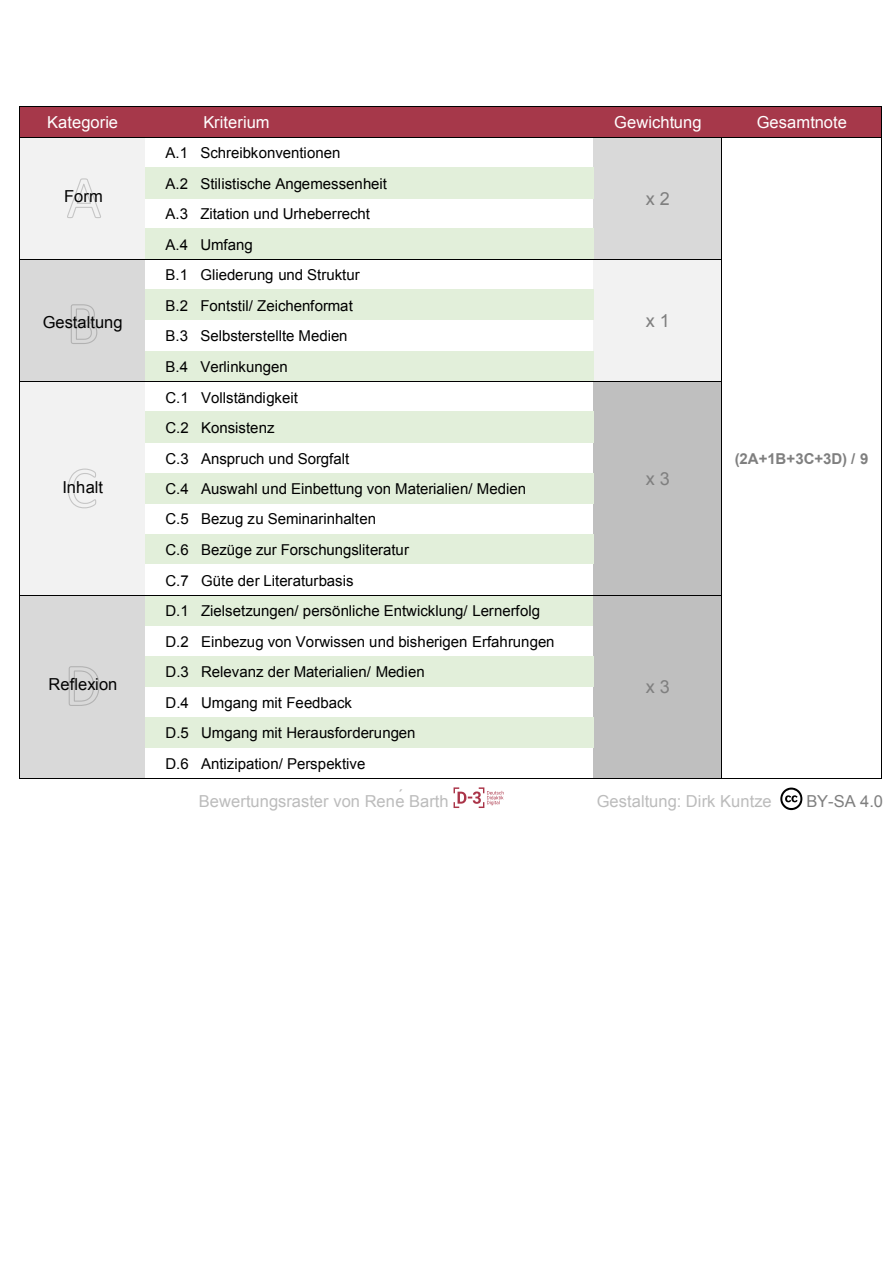
<style>
.page{position:relative;width:893px;height:1262px;background:#fff}
.page>*{position:absolute;margin:0;border:0;box-sizing:border-box;transform-origin:0 0}
.t1{font:18px "Arial";color:#7f7f7f}
.t2{font:16.5px "Arial";letter-spacing:.005em;color:#bcbcbc}
.t3{font:16.5px "Arial";letter-spacing:.005em;color:#fff}
.t4{font:16.5px "Arial";letter-spacing:.005em;color:#020202}
.t5{font:16.5px "Arial";color:#7f7f7f}
.t6{font:15px/30.6px "Arial";color:#000}
.t7{font:700 15px "Arial";letter-spacing:-.005em;color:#7f7f7f}
</style>
<div class="page">
<div style="left:20px;top:107px;width:125px;height:30px;background:#a6384a"></div>
<div style="left:145px;top:107px;width:449px;height:30px;background:#a6384a"></div>
<div style="left:594px;top:107px;width:128px;height:30px;background:#a6384a"></div>
<div style="left:722px;top:107px;width:159px;height:30px;background:#a6384a"></div>
<hr style="left:20px;top:106px;width:125px;height:1px;background:#000">
<hr style="left:146px;top:106px;width:448px;height:1px;background:#000">
<hr style="left:594px;top:106px;width:128px;height:1px;background:#000">
<hr style="left:723px;top:106px;width:158px;height:1px;background:#000">
<hr style="left:20px;top:107px;width:1px;height:30px;background:#000">
<hr style="left:881px;top:107px;width:1px;height:30px;background:#000">
<div style="left:20px;top:138px;width:125px;height:121px;background:#f2f2f2"></div>
<div style="left:594px;top:138px;width:128px;height:121px;background:#d9d9d9"></div>
<hr style="left:20px;top:137px;width:125px;height:1px;background:#000">
<hr style="left:146px;top:137px;width:448px;height:1px;background:#000">
<hr style="left:594px;top:137px;width:127px;height:1px;background:#000">
<hr style="left:723px;top:137px;width:158px;height:1px;background:#000">
<div style="left:145px;top:168px;width:449px;height:30px;background:#e2efda"></div>
<hr style="left:145px;top:167px;width:449px;height:1px;background:#e2efda">
<svg style="left:721px;top:137px;width:2px;height:31px"></svg>
<svg style="left:881px;top:137px;width:1px;height:31px"></svg>
<hr style="left:20px;top:168px;width:1px;height:30px;background:#000">
<hr style="left:721px;top:168px;width:1px;height:30px;background:#000">
<hr style="left:881px;top:168px;width:1px;height:30px;background:#000">
<div style="left:145px;top:229px;width:449px;height:30px;background:#e2efda"></div>
<hr style="left:145px;top:228px;width:449px;height:1px;background:#e2efda">
<svg style="left:721px;top:198px;width:1px;height:31px"></svg>
<svg style="left:881px;top:198px;width:1px;height:31px"></svg>
<hr style="left:20px;top:229px;width:1px;height:30px;background:#000">
<hr style="left:721px;top:229px;width:1px;height:30px;background:#000">
<hr style="left:881px;top:229px;width:1px;height:30px;background:#000">
<div style="left:20px;top:260px;width:125px;height:121px;background:#d9d9d9"></div>
<div style="left:594px;top:260px;width:128px;height:121px;background:#f2f2f2"></div>
<hr style="left:20px;top:259px;width:125px;height:1px;background:#000">
<hr style="left:146px;top:259px;width:448px;height:1px;background:#000">
<hr style="left:594px;top:259px;width:127px;height:1px;background:#000">
<hr style="left:20px;top:260px;width:1px;height:30px;background:#000">
<hr style="left:721px;top:260px;width:1px;height:30px;background:#000">
<hr style="left:881px;top:260px;width:1px;height:30px;background:#000">
<div style="left:145px;top:290px;width:449px;height:30px;background:#e2efda"></div>
<hr style="left:20px;top:290px;width:1px;height:30px;background:#000">
<hr style="left:721px;top:290px;width:1px;height:30px;background:#000">
<hr style="left:881px;top:290px;width:1px;height:30px;background:#000">
<hr style="left:20px;top:321px;width:1px;height:30px;background:#000">
<hr style="left:721px;top:321px;width:1px;height:30px;background:#000">
<hr style="left:881px;top:321px;width:1px;height:30px;background:#000">
<div style="left:145px;top:351px;width:449px;height:30px;background:#e2efda"></div>
<hr style="left:20px;top:351px;width:1px;height:30px;background:#000">
<hr style="left:721px;top:351px;width:1px;height:30px;background:#000">
<hr style="left:881px;top:351px;width:1px;height:30px;background:#000">
<div style="left:20px;top:382px;width:125px;height:213px;background:#f2f2f2"></div>
<div style="left:594px;top:382px;width:128px;height:213px;background:#bfbfbf"></div>
<hr style="left:20px;top:381px;width:125px;height:1px;background:#000">
<hr style="left:146px;top:381px;width:448px;height:1px;background:#000">
<hr style="left:594px;top:381px;width:127px;height:1px;background:#000">
<div style="left:145px;top:412px;width:449px;height:30px;background:#e2efda"></div>
<hr style="left:145px;top:411px;width:449px;height:1px;background:#e2efda">
<svg style="left:721px;top:381px;width:1px;height:31px"></svg>
<svg style="left:881px;top:381px;width:1px;height:31px"></svg>
<hr style="left:20px;top:412px;width:1px;height:30px;background:#000">
<hr style="left:721px;top:412px;width:1px;height:30px;background:#000">
<hr style="left:881px;top:412px;width:1px;height:30px;background:#000">
<hr style="left:20px;top:443px;width:1px;height:30px;background:#000">
<hr style="left:721px;top:443px;width:1px;height:30px;background:#000">
<hr style="left:881px;top:443px;width:1px;height:30px;background:#000">
<div style="left:145px;top:473px;width:449px;height:30px;background:#e2efda"></div>
<hr style="left:20px;top:473px;width:1px;height:30px;background:#000">
<hr style="left:721px;top:473px;width:1px;height:30px;background:#000">
<hr style="left:881px;top:473px;width:1px;height:30px;background:#000">
<hr style="left:20px;top:504px;width:1px;height:30px;background:#000">
<hr style="left:721px;top:504px;width:1px;height:30px;background:#000">
<hr style="left:881px;top:504px;width:1px;height:30px;background:#000">
<div style="left:145px;top:535px;width:449px;height:29px;background:#e2efda"></div>
<hr style="left:145px;top:534px;width:449px;height:1px;background:#e2efda">
<svg style="left:721px;top:534px;width:1px;height:31px"></svg>
<svg style="left:881px;top:534px;width:1px;height:31px"></svg>
<hr style="left:20px;top:565px;width:1px;height:30px;background:#000">
<hr style="left:721px;top:565px;width:1px;height:30px;background:#000">
<hr style="left:881px;top:565px;width:1px;height:30px;background:#000">
<div style="left:20px;top:596px;width:125px;height:182px;background:#d9d9d9"></div>
<div style="left:145px;top:596px;width:449px;height:29px;background:#e2efda"></div>
<div style="left:594px;top:596px;width:128px;height:182px;background:#bfbfbf"></div>
<hr style="left:20px;top:595px;width:125px;height:1px;background:#000">
<hr style="left:146px;top:595px;width:448px;height:1px;background:#000">
<hr style="left:594px;top:595px;width:127px;height:1px;background:#000">
<svg style="left:721px;top:595px;width:1px;height:31px"></svg>
<svg style="left:881px;top:595px;width:1px;height:31px"></svg>
<hr style="left:20px;top:626px;width:1px;height:30px;background:#000">
<hr style="left:721px;top:626px;width:1px;height:30px;background:#000">
<hr style="left:881px;top:626px;width:1px;height:30px;background:#000">
<div style="left:145px;top:657px;width:449px;height:29px;background:#e2efda"></div>
<hr style="left:145px;top:656px;width:449px;height:1px;background:#e2efda">
<svg style="left:721px;top:656px;width:1px;height:31px"></svg>
<svg style="left:881px;top:656px;width:1px;height:31px"></svg>
<hr style="left:20px;top:687px;width:1px;height:30px;background:#000">
<hr style="left:721px;top:687px;width:1px;height:30px;background:#000">
<hr style="left:881px;top:687px;width:1px;height:30px;background:#000">
<div style="left:145px;top:718px;width:449px;height:30px;background:#e2efda"></div>
<hr style="left:145px;top:717px;width:449px;height:1px;background:#e2efda">
<hr style="left:20px;top:718px;width:1px;height:30px;background:#000">
<hr style="left:721px;top:718px;width:1px;height:30px;background:#000">
<hr style="left:881px;top:718px;width:1px;height:30px;background:#000">
<hr style="left:20px;top:748px;width:1px;height:30px;background:#000">
<hr style="left:20px;top:778px;width:125px;height:1px;background:#000">
<hr style="left:146px;top:778px;width:448px;height:1px;background:#000">
<hr style="left:594px;top:778px;width:127px;height:1px;background:#000">
<hr style="left:721px;top:748px;width:1px;height:30px;background:#000">
<hr style="left:722px;top:778px;width:159px;height:1px;background:#000">
<hr style="left:881px;top:748px;width:1px;height:30px;background:#000">
<svg style="left:67px;top:178px;width:34px;height:40px"></svg>
<svg style="left:71px;top:304px;width:27px;height:40px"></svg>
<svg style="left:67px;top:468px;width:30px;height:41px"></svg>
<svg style="left:68px;top:666px;width:32px;height:40px"></svg>
<svg style="left:780px;top:787px;width:22px;height:23px"></svg>
<svg style="left:453px;top:787px;width:51px;height:21px"></svg>
<p class="t3" style="left:47px;top:116px;width:72px">Kategorie</p>
<p class="t3" style="left:203px;top:116px;width:68px">Kriterium</p>
<p class="t3" style="left:614px;top:116px;width:89px">Gewichtung</p>
<p class="t3" style="left:757px;top:116px;width:92px">Gesamtnote</p>
<p class="t6" style="left:165px;top:139px;width:176px">A.1 Schreibkonventionen</p>
<p class="t4" style="left:64px;top:190px;width:40px">Form</p>
<p class="t6" style="left:165px;top:170px;width:223px">A.2 Stilistische Angemessenheit<br>A.3 Zitation und Urheberrecht<br>A.4 Umfang</p>
<p class="t1" style="left:646px;top:192px;width:26px">x 2</p>
<p class="t6" style="left:165px;top:261px;width:196px">B.1 Gliederung und Struktur</p>
<p class="t4" style="left:43px;top:316px;width:81px">Gestaltung</p>
<p class="t6" style="left:165px;top:292px;width:189px">B.2 Fontstil/ Zeichenformat<br>B.3 Selbsterstellte Medien<br>B.4 Verlinkungen</p>
<p class="t1" style="left:646px;top:314px;width:26px">x 1</p>
<p class="t6" style="left:165px;top:383px;width:134px">C.1 Vollständigkeit</p>
<p class="t4" style="left:62px;top:481px;width:42px">Inhalt</p>
<p class="t6" style="left:165px;top:414px;width:362px">C.2 Konsistenz<br>C.3 Anspruch und Sorgfalt<br>C.4 Auswahl und Einbettung von Materialien/ Medien<br>C.5 Bezug zu Seminarinhalten<br>C.6 Bezüge zur Forschungsliteratur<br>C.7 Güte der Literaturbasis</p>
<p class="t1" style="left:646px;top:472px;width:26px">x 3</p>
<p class="t7" style="left:735px;top:453px;width:135px">(2A+1B+3C+3D) / 9</p>
<p class="t6" style="left:165px;top:597px;width:376px">D.1 Zielsetzungen/ persönliche Entwicklung/ Lernerfolg</p>
<p class="t4" style="left:48px;top:678px;width:70px">Reflexion</p>
<p class="t6" style="left:165px;top:627px;width:391px">D.2 Einbezug von Vorwissen und bisherigen Erfahrungen D.3 Relevanz der Materialien/ Medien<br>D.4 Umgang mit Feedback<br>D.5 Umgang mit Herausforderungen<br>D.6 Antizipation/ Perspektive</p>
<p class="t2" style="left:199px;top:794px;width:251px">Bewertungsraster von René Barth</p>
<p class="t2" style="left:597px;top:794px;width:176px">Gestaltung: Dirk Kuntze</p>
<p class="t5" style="left:806px;top:794px;width:78px">BY-SA 4.0</p>
<p class="t1" style="left:646px;top:680px;width:26px">x 3</p>
</div>
